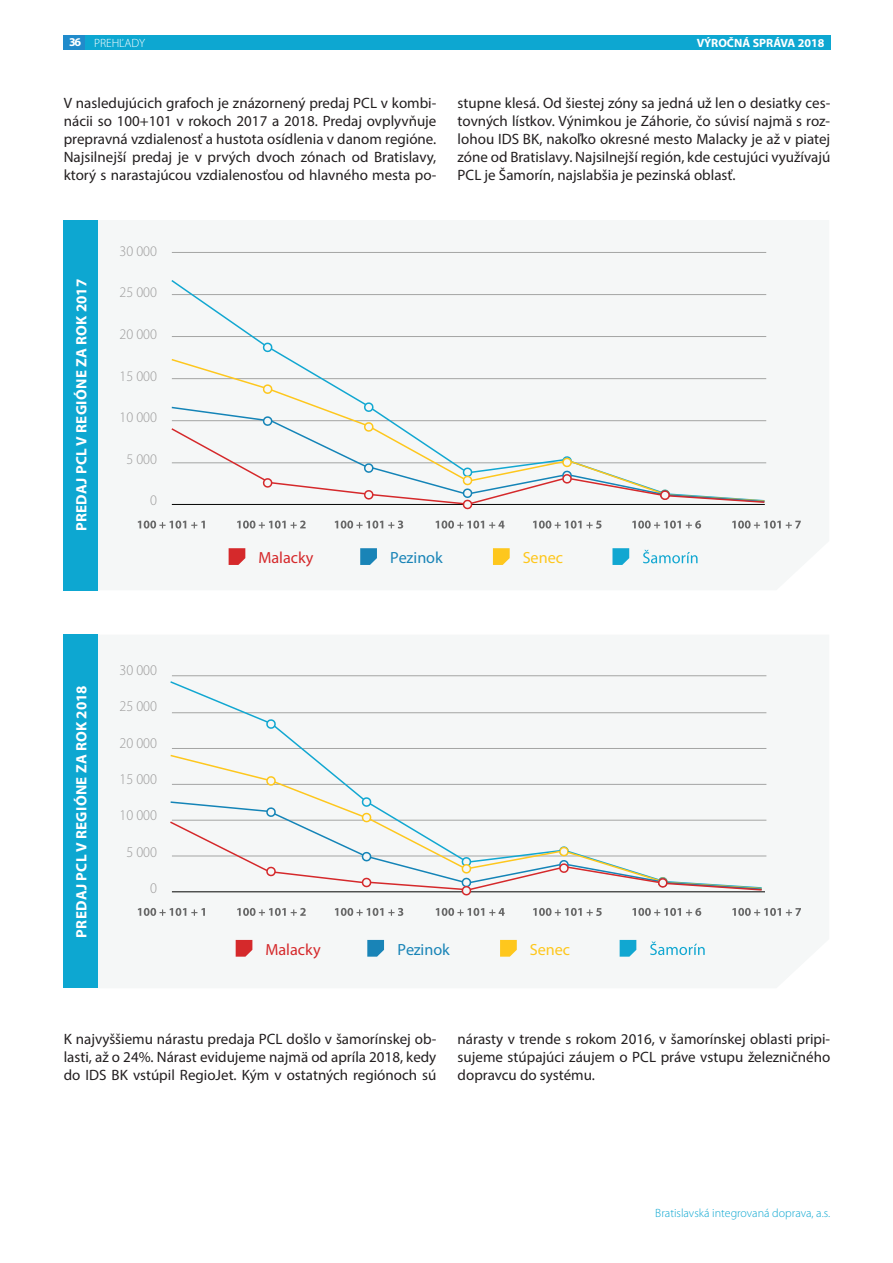
<style>
.page{position:relative;width:893px;height:1263px;background:#fff}
.page>*{position:absolute;margin:0;border:0;box-sizing:border-box;transform-origin:0 0}
.t1{font:16.2px "Myriad Pro";color:#d5292b}
.t2{font:16.2px "Myriad Pro";color:#1984b7}
.t3{font:16.2px "Myriad Pro";color:#fec71d}
.t4{font:15px/18px "Myriad Pro";color:#231f20;text-align:justify}
.t5{font:700 15px "Myriad Pro";letter-spacing:.02em;color:#fff}
.t6{font:300 14.85px "Myriad Pro";color:#9c9b9b;scale:.95 1}
.t7{font:300 14.7px "Myriad Pro";color:#9c9b9b;scale:.96 1}
.t8{font:300 12px "Myriad Pro";color:#0da7d1}
.t9{font:700 12px "Myriad Pro";color:#fff}
.t10{font:300 12px "Myriad Pro";color:#fff}
</style>
<div class="page">
<div style="left:64px;top:35px;width:766px;height:14px;background:#0da7d1"></div>
<div style="left:64px;top:35px;width:21px;height:14px;background:#208bcb"></div>
<div style="left:137px;top:675px;width:665px;height:282px;background:#f5f7f7"></div>
<div style="left:64px;top:220px;width:34px;height:370px;background:#0da7d1"></div>
<div style="left:64px;top:635px;width:34px;height:353px;background:#0da7d1"></div>
<hr style="left:172px;top:252px;width:594px;height:1px;background:#a4a5a4">
<div style="left:171px;top:280px;width:595px;height:100px;background:#f5f7f7"></div>
<svg style="left:171px;top:358px;width:492px;height:44px"></svg>
<svg style="left:171px;top:402px;width:595px;height:108px"></svg>
<svg style="left:138px;top:520px;width:67px;height:9px"></svg>
<svg style="left:237px;top:520px;width:69px;height:9px"></svg>
<svg style="left:335px;top:520px;width:68px;height:9px"></svg>
<svg style="left:436px;top:520px;width:68px;height:9px"></svg>
<svg style="left:533px;top:520px;width:68px;height:9px"></svg>
<svg style="left:632px;top:520px;width:69px;height:9px"></svg>
<svg style="left:732px;top:520px;width:69px;height:9px"></svg>
<svg style="left:229px;top:548px;width:16px;height:17px"></svg>
<svg style="left:360px;top:548px;width:17px;height:17px"></svg>
<svg style="left:493px;top:548px;width:17px;height:17px"></svg>
<svg style="left:643px;top:550px;width:54px;height:13px"></svg>
<svg style="left:612px;top:548px;width:17px;height:17px"></svg>
<svg style="left:236px;top:940px;width:16px;height:17px"></svg>
<svg style="left:367px;top:940px;width:17px;height:17px"></svg>
<svg style="left:500px;top:940px;width:17px;height:17px"></svg>
<svg style="left:650px;top:941px;width:55px;height:14px"></svg>
<svg style="left:620px;top:940px;width:16px;height:17px"></svg>
<svg style="left:138px;top:908px;width:67px;height:8px"></svg>
<svg style="left:237px;top:908px;width:69px;height:8px"></svg>
<svg style="left:335px;top:908px;width:68px;height:8px"></svg>
<svg style="left:436px;top:908px;width:69px;height:8px"></svg>
<svg style="left:533px;top:908px;width:69px;height:8px"></svg>
<svg style="left:632px;top:908px;width:69px;height:8px"></svg>
<svg style="left:732px;top:908px;width:69px;height:8px"></svg>
<hr style="left:172px;top:856px;width:594px;height:1px;background:#a4a5a4">
<hr style="left:172px;top:820px;width:594px;height:1px;background:#a4a5a4">
<hr style="left:172px;top:784px;width:594px;height:1px;background:#a4a5a4">
<hr style="left:172px;top:748px;width:594px;height:1px;background:#a4a5a4">
<hr style="left:172px;top:712px;width:594px;height:1px;background:#a4a5a4">
<hr style="left:172px;top:675px;width:594px;height:1px;background:#a4a5a4">
<hr style="left:172px;top:891px;width:593px;height:1px;background:#040503">
<div style="left:169px;top:680px;width:492px;height:74px;background:#f5f7f7"></div>
<svg style="left:169px;top:754px;width:492px;height:42px"></svg>
<svg style="left:168px;top:796px;width:595px;height:101px"></svg>
<p class="t9" style="left:69px;top:34px;width:13px">36</p>
<p class="t9" style="left:697px;top:35px;width:129px">VÝROČNÁ SPRÁVA 2018</p>
<p class="t10" style="left:94px;top:36px;width:53px">PREHĽADY</p>
<p class="t4" style="left:64px;top:94px;width:374px">V nasledujúcich grafoch je znázornený predaj PCL v kombi&shy;nácii so 100+101 v rokoch 2017 a 2018. Predaj ovplyvňuje prepravná vzdialenosť a hustota osídlenia v danom regióne.<br>Najsilnejší predaj je v prvých dvoch zónach od Bratislavy, ktorý s narastajúcou vzdialenosťou od hlavného mesta po-</p>
<p class="t4" style="left:458px;top:94px;width:374px">stupne klesá. Od šiestej zóny sa jedná už len o desiatky ces&shy;tovných lístkov. Výnimkou je Záhorie, čo súvisí najmä s roz&shy;lohou IDS BK, nakoľko okresné mesto Malacky je až v piatej zóne od Bratislavy. Najsilnejší región, kde cestujúci využívajú PCL je Šamorín, najslabšia je pezinská oblasť.</p>
<p class="t5" style="left:72px;top:531px;width:254px;rotate:-90deg">PREDAJ PCL V REGIÓNE ZA ROK 2017</p>
<p class="t7" style="left:119px;top:243px;width:41px">30 000</p>
<p class="t7" style="left:119px;top:284px;width:41px">25 000</p>
<p class="t7" style="left:119px;top:326px;width:41px">20 000</p>
<p class="t7" style="left:119px;top:368px;width:41px">15 000</p>
<p class="t7" style="left:119px;top:409px;width:41px">10 000</p>
<p class="t7" style="left:126px;top:451px;width:33px">5 000</p>
<p class="t7" style="left:150px;top:492px;width:9px">0</p>
<p class="t5" style="left:72px;top:937px;width:254px;rotate:-90deg">PREDAJ PCL V REGIÓNE ZA ROK 2018</p>
<p class="t6" style="left:119px;top:662px;width:41px">30 000</p>
<p class="t6" style="left:119px;top:698px;width:41px">25 000</p>
<p class="t6" style="left:119px;top:734px;width:41px">20 000</p>
<p class="t6" style="left:119px;top:771px;width:41px">15 000</p>
<p class="t6" style="left:119px;top:807px;width:41px">10 000</p>
<p class="t6" style="left:126px;top:844px;width:34px">5 000</p>
<p class="t6" style="left:150px;top:880px;width:9px">0</p>
<p class="t1" style="left:258px;top:548px;width:57px">Malacky</p>
<p class="t2" style="left:390px;top:548px;width:54px">Pezinok</p>
<p class="t3" style="left:523px;top:548px;width:42px">Senec</p>
<p class="t1" style="left:265px;top:939px;width:57px">Malacky</p>
<p class="t2" style="left:397px;top:939px;width:54px">Pezinok</p>
<p class="t3" style="left:530px;top:939px;width:42px">Senec</p>
<p class="t4" style="left:64px;top:1030px;width:374px">K najvyššiemu nárastu predaja PCL došlo v šamorínskej ob&shy;lasti, až o 24%. Nárast evidujeme najmä od apríla 2018, kedy do IDS BK vstúpil RegioJet. Kým v ostatných regiónoch sú</p>
<p class="t4" style="left:458px;top:1030px;width:374px">nárasty v trende s rokom 2016, v šamorínskej oblasti pripi&shy;sujeme stúpajúci záujem o PCL práve vstupu železničného dopravcu do systému.</p>
<p class="t8" style="left:655px;top:1206px;width:176px">Bratislavská integrovaná doprava, a.s.</p>
</div>
